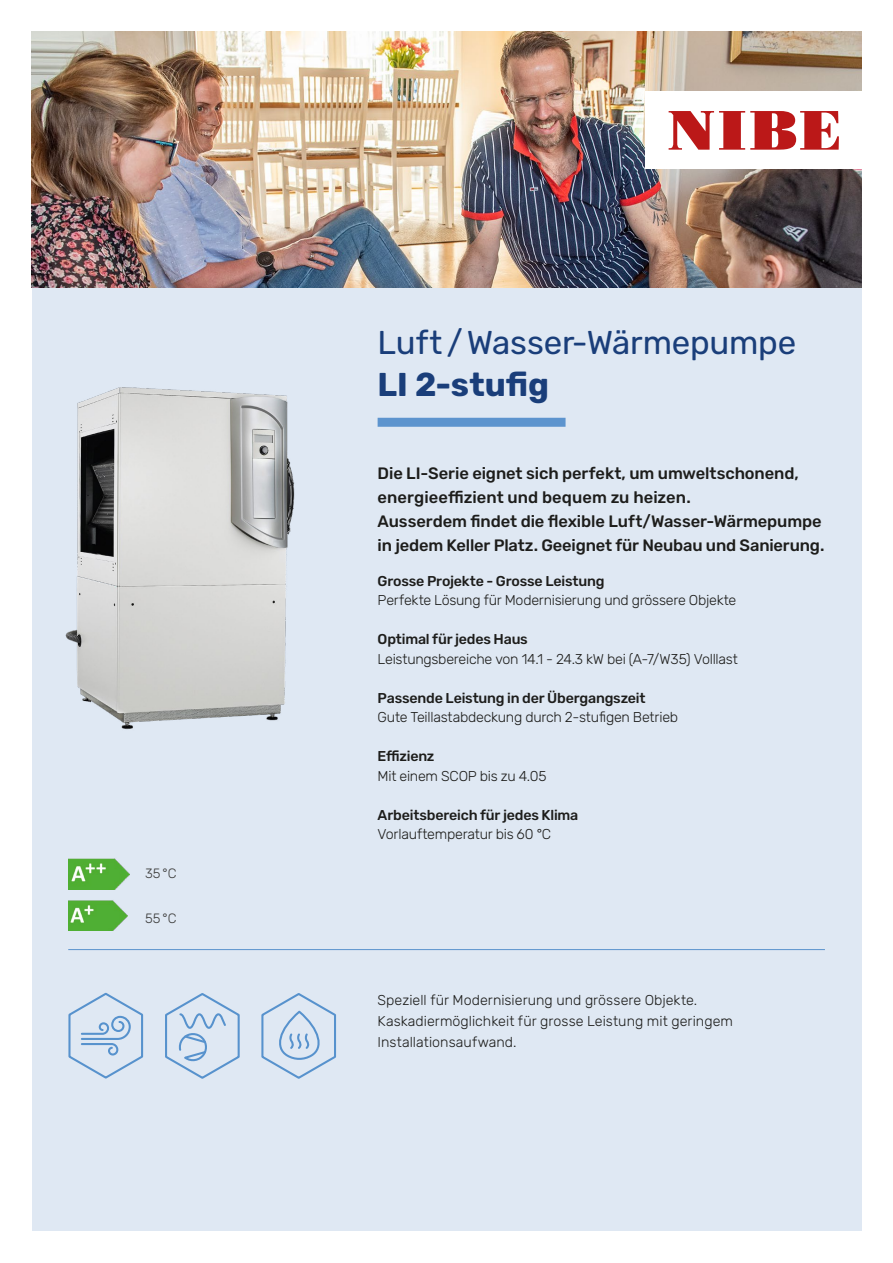
<style>
.page{position:relative;width:893px;height:1263px;background:#fff}
.page>*{position:absolute;margin:0;border:0;box-sizing:border-box;transform-origin:0 0}
.t1{font:33px "Rubik";letter-spacing:-.005em;color:#1a3e7a}
.t2{font:700 33px "Rubik";color:#1a3e7a}
.t3{font:500 16.5px/24px "Rubik";letter-spacing:-.005em;color:#1d1d1b}
.t4{font:300 14.25px/21px "Rubik";letter-spacing:-.01em;color:#1d1d1b}
.t5{font:500 14.25px "Rubik";letter-spacing:-.015em;color:#1d1d1b}
.t6{font:300 13.5px "Rubik";color:#3c3c3b}
</style>
<div class="page">
<div style="left:32px;top:32px;width:829px;height:1199px;background:#dfe8f3"></div>
<img style="left:32px;top:32px;width:829px;height:255px">
<div style="left:645px;top:91px;width:217px;height:78px;background:#fff"></div>
<svg style="left:669px;top:111px;width:170px;height:39px"></svg>
<svg style="left:165px;top:993px;width:75px;height:86px"></svg>
<svg style="left:261px;top:993px;width:75px;height:86px"></svg>
<hr style="left:68px;top:949px;width:757px;height:1px;background:#5d94ce">
<svg style="left:68px;top:992px;width:76px;height:87px"></svg>
<div style="left:378px;top:418px;width:188px;height:9px;background:#5d94ce"></div>
<img style="left:65px;top:387px;width:230px;height:343px">
<img style="left:68px;top:858px;width:62px;height:31px">
<img style="left:68px;top:900px;width:59px;height:31px">
<p class="t6" style="left:145px;top:865px;width:33px">35 °C</p>
<p class="t6" style="left:145px;top:910px;width:33px">55 °C</p>
<h1 class="t1" style="left:378px;top:324px;width:420px">Luft /Wasser-Wärmepumpe</h1>
<h1 class="t2" style="left:378px;top:365px;width:173px">LI 2-stufig</h1>
<p class="t3" style="left:378px;top:462px;width:448px">Die LI-Serie eignet sich perfekt, um umweltschonend, energieeffizient und bequem zu heizen.<br>Ausserdem findet die flexible Luft/Wasser-Wärmepumpe in jedem Keller Platz. Geeignet für Neubau und Sanierung.</p>
<p class="t5" style="left:378px;top:572px;width:228px">Grosse Projekte - Grosse Leistung</p>
<p class="t4" style="left:378px;top:590px;width:360px">Perfekte Lösung für Modernisierung und grössere Objekte</p>
<p class="t5" style="left:378px;top:631px;width:152px">Optimal für jedes Haus</p>
<p class="t4" style="left:378px;top:648px;width:362px">Leistungsbereiche von 14.1 - 24.3 kW bei (A-7/W35) Volllast</p>
<p class="t5" style="left:378px;top:689px;width:270px">Passende Leistung in der Übergangszeit</p>
<p class="t4" style="left:378px;top:707px;width:302px">Gute Teillastabdeckung durch 2-stufigen Betrieb</p>
<p class="t5" style="left:378px;top:748px;width:58px">Effizienz</p>
<p class="t4" style="left:378px;top:765px;width:171px">Mit einem SCOP bis zu 4.05</p>
<p class="t5" style="left:378px;top:806px;width:202px">Arbeitsbereich für jedes Klima</p>
<p class="t4" style="left:378px;top:824px;width:175px">Vorlauftemperatur bis 60 °C</p>
<p class="t4" style="left:378px;top:990px;width:357px">Speziell für Modernisierung und grössere Objekte.<br>Kaskadiermöglichkeit für grosse Leistung mit geringem<br>Installationsaufwand.</p>
</div>
